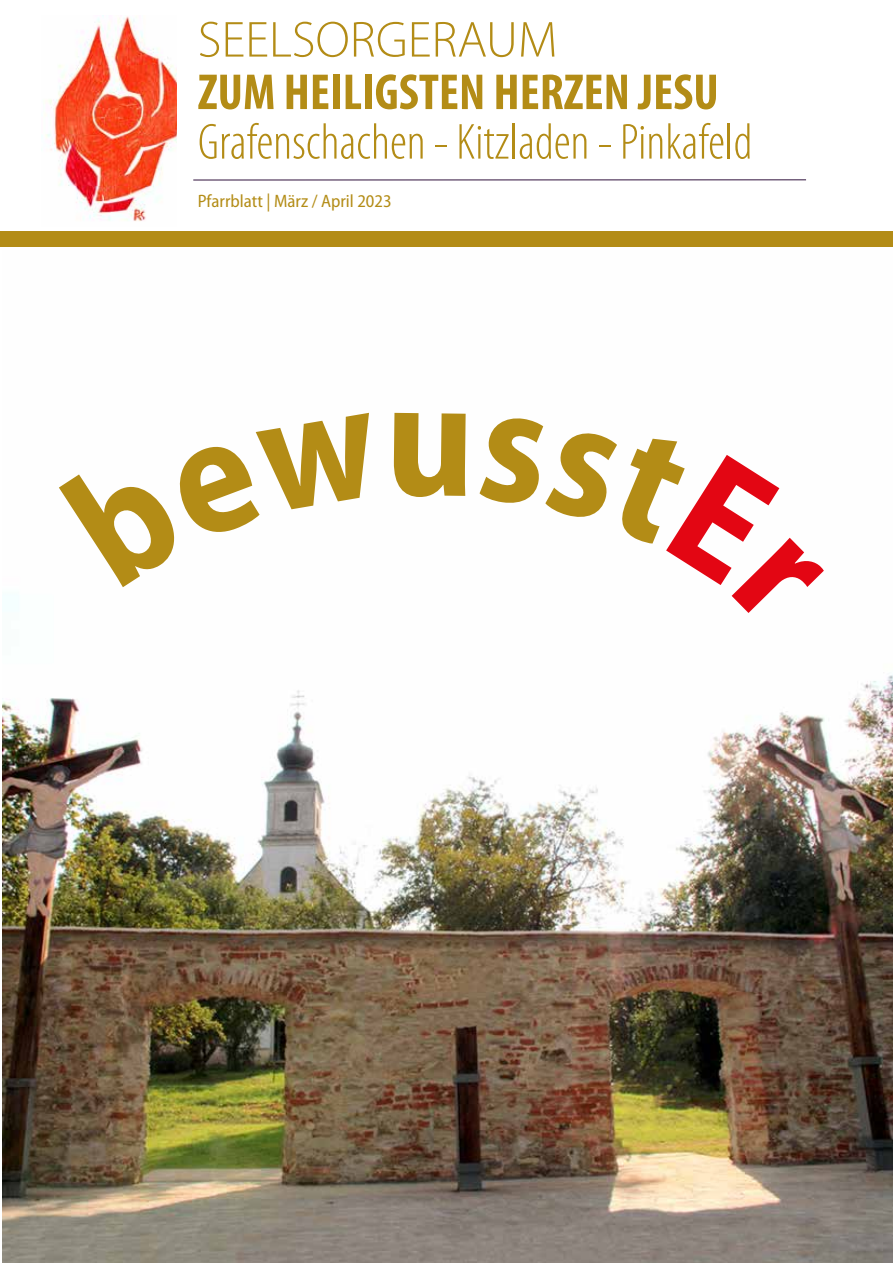
<style>
.page{position:relative;width:893px;height:1263px;background:#fff}
.page>*{position:absolute;margin:0;border:0;box-sizing:border-box;transform-origin:0 0}
.t1{font:300 condensed 51px "Myriad Pro";color:#b38c16}
.t2{font:700 condensed 51px "Myriad Pro";color:#b38c16}
.t3{font:300 51px "Myriad Pro";color:#b38c16}
.t4{font:semi-condensed 18px "Myriad Pro";color:#b38c16}
</style>
<div class="page">
<img style="left:2px;top:675px;width:891px;height:588px">
<hr style="left:193px;top:179px;width:613px;height:2px;background:#3a1d46">
<img style="left:45px;top:15px;width:132px;height:206px">
<div style="left:0;top:231px;width:893px;height:15px;background:#b38c16"></div>
<p class="t3" style="left:198px;top:9px;width:361px">SEELSORGERAUM</p>
<p class="t2" style="left:198px;top:60px;width:522px">ZUM HEILIGSTEN HERZEN JESU</p>
<p class="t1" style="left:198px;top:112px;width:556px">Grafenschachen - Kitzladen - Pinkafeld</p>
<p class="t4" style="left:198px;top:190px;width:195px">Pfarrblatt | März / April 2023</p>
</div>
